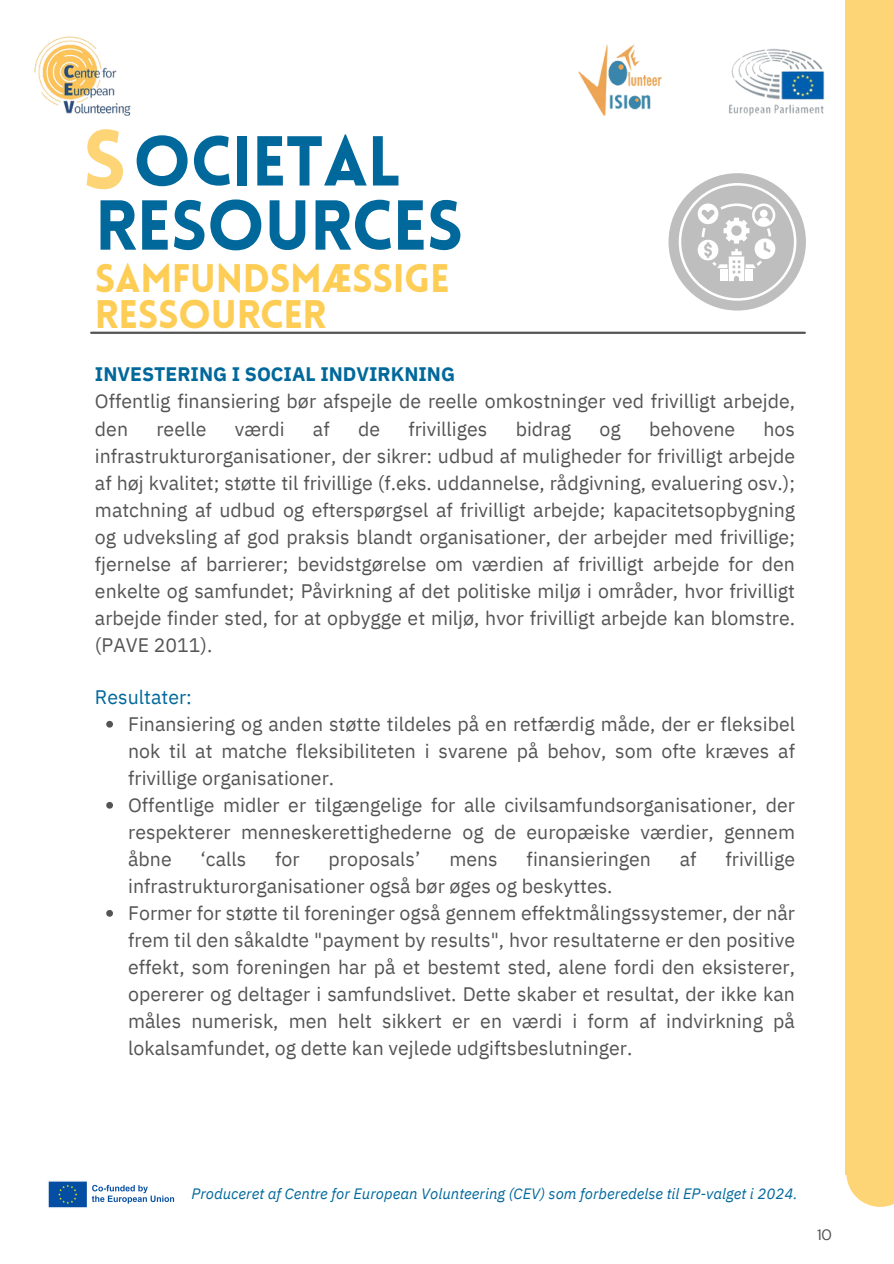
<style>
.page{position:relative;width:894px;height:1264px;background:#fff}
.page>*{position:absolute;margin:0;border:0;box-sizing:border-box;transform-origin:0 0}
.t1{font:900 82.5px "Lovelo";color:#fed576}
.t2{font:900 69px/64.2px "Lovelo";letter-spacing:-.01em;color:#00689b;text-align:center}
.t3{font:900 39px/36px "Lovelo";letter-spacing:-.01em;color:#fdcd56}
.t4{font:19.5px/27px "IBM Plex Sans";color:#545454;text-align:justify}
.t5{font:19.5px "IBM Plex Sans";color:#00689b}
.t6{font:italic 15px "IBM Plex Sans";color:#00689b}
.t7{font:15px "DM Sans";color:#545454}
.s1{font-weight:700;color:#00689b}
</style>
<div class="page">
<img style="left:34px;top:36px;width:97px;height:80px">
<img style="left:578px;top:44px;width:84px;height:72px">
<img style="left:728px;top:48px;width:97px;height:68px">
<img style="left:48px;top:1181px;width:127px;height:27px">
<hr style="left:91px;top:331px;width:713px;height:3px;background:#545454">
<svg style="left:106px;top:721px;width:7px;height:6px"></svg>
<svg style="left:106px;top:802px;width:7px;height:6px"></svg>
<svg style="left:106px;top:910px;width:7px;height:6px"></svg>
<div style="left:668px;top:173px;width:137px;height:137px;background:#bebebf;border-radius:50%"></div>
<svg style="left:678px;top:183px;width:118px;height:118px"></svg>
<div style="left:845px;top:0;width:48px;height:1174px;background:#fed576"></div>
<svg style="left:846px;top:1174px;width:47px;height:32px;background:#fedb8b"></svg>
<p class="t1" style="left:83px;top:127px;width:45px">S</p>
<p class="t2" style="left:95px;top:136px;width:369px">OCIETAL<br>RESOURCES</p>
<p class="t3" style="left:95px;top:265px;width:356px">SAMFUNDSMÆSSIGE<br>RESSOURCER</p>
<h2 class="t4" style="left:95px;top:360px;width:701px;text-align:left"><span class="s1">INVESTERING I SOCIAL INDVIRKNING<br></span>Offentlig finansiering bør afspejle de reelle omkostninger ved frivilligt arbejde, den</h2>
<h2 class="t4" style="left:95px;top:414px;width:701px;text-indent:668px">hos infrastrukturorganisationer, der sikrer: udbud af muligheder for frivilligt arbejde af høj kvalitet; støtte til frivillige (f.eks. uddannelse, rådgivning, evaluering osv.); matchning af udbud og efterspørgsel af frivilligt arbejde; kapacitetsopbygning og udveksling af god praksis blandt organisationer, der arbejder med frivillige; fjernelse af barrierer; bevidstgørelse om værdien af frivilligt arbejde for den enkelte og samfundet; Påvirkning af det politiske miljø i områder, hvor frivilligt arbejde finder sted, for at opbygge et miljø, hvor frivilligt arbejde kan blomstre. (PAVE 2011).</h2>
<h2 class="t5" style="left:95px;top:684px;width:98px">Resultater:</h2>
<p class="t4" style="left:128px;top:710px;width:668px">Finansiering og anden støtte tildeles på en retfærdig måde, der er fleksibel nok til at matche fleksibiliteten i svarene på behov, som ofte kræves af frivillige organisationer.</p>
<p class="t4" style="left:128px;top:791px;width:668px">Offentlige midler er tilgængelige for alle civilsamfundsorganisationer, der respekterer menneskerettighederne og de europæiske værdier, gennem åbne</p>
<h2 class="t4" style="left:156px;top:414px;width:51px">reelle</h2>
<h2 class="t4" style="left:235px;top:414px;width:51px">værdi</h2>
<h2 class="t4" style="left:313px;top:414px;width:18px">af</h2>
<h2 class="t4" style="left:358px;top:414px;width:24px">de</h2>
<h2 class="t4" style="left:408px;top:414px;width:80px">frivilliges</h2>
<h2 class="t4" style="left:515px;top:414px;width:57px">bidrag</h2>
<h2 class="t4" style="left:599px;top:414px;width:23px">og</h2>
<h2 class="t4" style="left:649px;top:414px;width:88px">behovene</h2>
<p class="t4" style="left:200px;top:845px;width:47px">‘calls</p>
<p class="t4" style="left:275px;top:845px;width:26px">for</p>
<p class="t4" style="left:328px;top:845px;width:93px">proposals’</p>
<p class="t4" style="left:449px;top:845px;width:50px">mens</p>
<p class="t4" style="left:526px;top:845px;width:126px">finansieringen</p>
<p class="t4" style="left:679px;top:845px;width:18px">af</p>
<p class="t4" style="left:725px;top:845px;width:71px">frivillige</p>
<p class="t4" style="left:128px;top:872px;width:486px">infrastrukturorganisationer også bør øges og beskyttes.</p>
<p class="t4" style="left:128px;top:899px;width:668px">Former for støtte til foreninger også gennem effektmålingssystemer, der når frem til den såkaldte "payment by results", hvor resultaterne er den positive effekt, som foreningen har på et bestemt sted, alene fordi den eksisterer, opererer og deltager i samfundslivet. Dette skaber et resultat, der ikke kan måles numerisk, men helt sikkert er en værdi i form af indvirkning på lokalsamfundet, og dette kan vejlede udgiftsbeslutninger.</p>
<h1 class="t6" style="left:191px;top:1183px;width:607px">Produceret af Centre for European Volunteering (CEV) som forberedelse til EP-valget i 2024.</h1>
<p class="t7" style="left:816px;top:1225px;width:16px">10</p>
</div>
